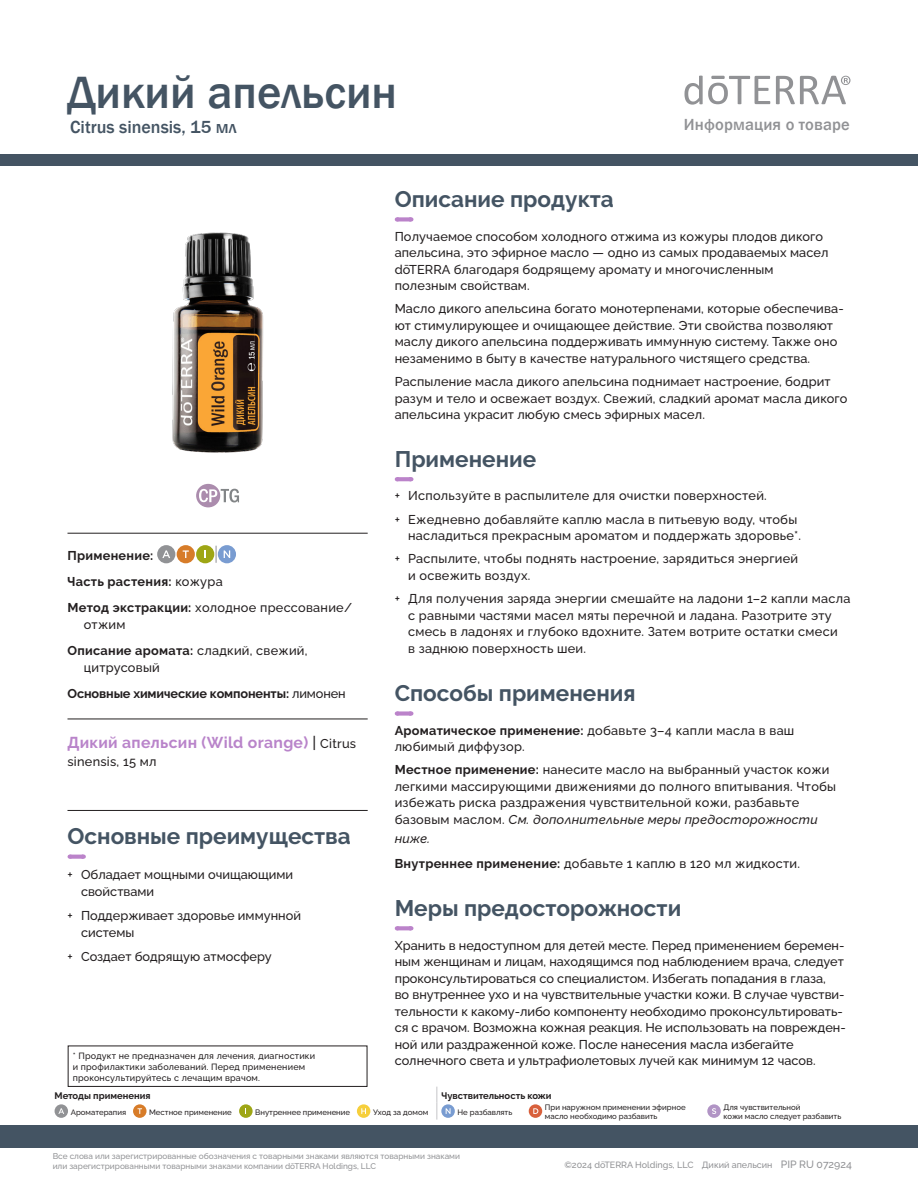
<style>
.page{position:relative;width:918px;height:1188px;background:#fff}
.page>*{position:absolute;margin:0;border:0;box-sizing:border-box;transform-origin:0 0}
.Main_Title{font:500 46.5px "Franklin Gothic";color:#445463}
.Header__Sanctuary_da{font:700 22.5px "Raleway";color:#445463}
.Product_Descriptor_T{font:500 18px "Franklin Gothic";color:#445463}
.t1{font:500 16.5px "Franklin Gothic";letter-spacing:.01em;color:#919295}
.Tag_Title_Roman__Top{font:700 15.75px "Raleway";letter-spacing:.02em;color:#b984ca}
.Body{font:12.75px/16.5px "Raleway v 4020 Medium";letter-spacing:.01em;color:#231f20}
.Directions____body{font:12.75px/16.5px "Raleway v 4020 Medium";letter-spacing:.02em;color:#231f20}
.Oil_Attributes_Panel{font:12.75px/17.2px "Raleway v 4020 Medium";letter-spacing:.02em;color:#231f20}
.Oil_Attributes_Panel-2{font:700 12.75px "Raleway";letter-spacing:-.01em;color:#231f20}
.Oil_Attributes_Panel-3{font:700 12.75px "Raleway";letter-spacing:.02em;color:#231f20}
.Tag_Title_Roman__Top-2{font:12.75px "Raleway v 4020 Medium";letter-spacing:.02em;color:#231f20}
.Oil_Attributes_Top{font:700 12.75px "Raleway";letter-spacing:.02em;color:#231f20}
.Directions____body-2{font:italic 12.75px "Raleway v 4020 Medium";color:#231f20}
.t2{font:700 9.45px "Raleway";color:#231f20}
.Body-2{font:9px/10.8px "Raleway v 4020 Medium";letter-spacing:.02em;color:#231f20}
.Footer_Right{font:9px "Raleway v 4020 Medium";color:#919295}
.t3{font:8.25px/9.9px "Raleway v 4020 Medium";color:#919295}
.t4{font:7.8px/9px "Raleway v 4020 Medium";color:#231f20}
.s1{font-family:"Raleway v 4020 Medium";font-weight:400}
.s2{font-family:"Raleway";font-weight:700}
.s3{font-family:"Raleway v 4020 Medium";font-weight:400;color:#231f20}
.s4{font-family:"Raleway v 4020 Medium";font-weight:400;font-size:12.75px;color:#231f20}
.s5{font-style:italic}
.s6{font-size:10.5px}
</style>
<div class="page">
<div style="left:0;top:155px;width:918px;height:11px;background:#445463"></div>
<div style="left:0;top:1125px;width:918px;height:23px;background:#445463"></div>
<svg style="left:776px;top:76px;width:74px;height:28px"></svg>
<svg style="left:684px;top:76px;width:86px;height:29px"></svg>
<svg style="left:436px;top:1087px;width:1px;height:33px"></svg>
<div style="left:55px;top:1104px;width:13px;height:14px;background:#919295;border-radius:50%"></div>
<svg style="left:58px;top:1108px;width:6px;height:6px"></svg>
<div style="left:133px;top:1104px;width:14px;height:14px;background:#d77c29;border-radius:50%"></div>
<svg style="left:138px;top:1108px;width:4px;height:6px"></svg>
<div style="left:239px;top:1104px;width:14px;height:14px;background:#9ea615;border-radius:50%"></div>
<div style="left:357px;top:1104px;width:13px;height:14px;background:#f6cf3c;border-radius:50%"></div>
<svg style="left:361px;top:1108px;width:5px;height:6px"></svg>
<svg style="left:441px;top:1104px;width:14px;height:14px"></svg>
<svg style="left:446px;top:1108px;width:5px;height:6px"></svg>
<div style="left:529px;top:1104px;width:13px;height:14px;background:#d8603c;border-radius:50%"></div>
<svg style="left:533px;top:1108px;width:5px;height:6px"></svg>
<div style="left:707px;top:1104px;width:14px;height:14px;background:#b194c5;border-radius:50%"></div>
<svg style="left:712px;top:1108px;width:4px;height:6px"></svg>
<hr style="left:68px;top:533px;width:300px;height:1px;background:#231f20">
<hr style="left:68px;top:719px;width:300px;height:1px;background:#231f20">
<hr style="left:68px;top:810px;width:300px;height:1px;background:#231f20">
<svg style="left:70px;top:855px;width:14px;height:4px"></svg>
<svg style="left:216px;top:546px;width:1px;height:17px"></svg>
<div style="left:157px;top:545px;width:18px;height:18px;background:#919295;border-radius:50%"></div>
<svg style="left:162px;top:550px;width:8px;height:8px"></svg>
<div style="left:177px;top:545px;width:18px;height:18px;background:#d77c29;border-radius:50%"></div>
<svg style="left:183px;top:550px;width:6px;height:8px"></svg>
<div style="left:196px;top:545px;width:18px;height:18px;background:#9ea615;border-radius:50%"></div>
<div style="left:218px;top:545px;width:18px;height:18px;background:#799cd1;border-radius:50%"></div>
<svg style="left:224px;top:550px;width:6px;height:8px"></svg>
<svg style="left:398px;top:217px;width:6px;height:4px"></svg>
<svg style="left:404px;top:217px;width:7px;height:4px"></svg>
<svg style="left:398px;top:477px;width:6px;height:4px"></svg>
<svg style="left:404px;top:477px;width:7px;height:4px"></svg>
<div style="left:397px;top:711px;width:13px;height:5px;background:#bb83ca"></div>
<svg style="left:404px;top:711px;width:7px;height:5px"></svg>
<svg style="left:398px;top:926px;width:6px;height:4px"></svg>
<svg style="left:404px;top:926px;width:7px;height:4px"></svg>
<div style="left:68px;top:1046px;width:299px;height:41px;border:1px solid #231f20"></div>
<img style="left:172px;top:232px;width:92px;height:276px">
<p class="Main_Title" style="left:68px;top:63px;width:331px">Дикий апельсин</p>
<p class="Product_Descriptor_T" style="left:70px;top:116px;width:168px">Citrus sinensis, 15 мл</p>
<p class="t1" style="left:684px;top:114px;width:167px">Информация о товаре</p>
<p class="Oil_Attributes_Top" style="left:68px;top:549px;width:87px">Применение:</p>
<p class="Oil_Attributes_Panel-3" style="left:68px;top:574px;width:157px">Часть растения: <span class="s1">кожура</span></p>
<p class="Oil_Attributes_Panel" style="left:84px;top:597px;width:270px;text-indent:-16px"><span class="s2">Метод экстракции:</span> холодное прессование/ отжим</p>
<p class="Oil_Attributes_Panel" style="left:84px;top:640px;width:225px;text-indent:-16px"><span class="s2">Описание аромата:</span> сладкий, свежий, цитрусовый</p>
<p class="Oil_Attributes_Panel-2" style="left:68px;top:686px;width:280px">Основные химические компоненты: <span class="s1">лимонен</span></p>
<p class="Tag_Title_Roman__Top" style="left:68px;top:734px;width:290px">Дикий апельсин (Wild orange) <span class="s3">|</span> <span class="s4">Citrus</span></p>
<p class="Tag_Title_Roman__Top-2" style="left:68px;top:751px;width:90px">sinensis, 15 мл</p>
<p class="Header__Sanctuary_da" style="left:68px;top:824px;width:285px">Основные преимущества</p>
<p class="Body" style="left:81px;top:864px;width:214px;line-height:17.2px;text-indent:-14px">+ Обладает мощными очищающими свойствами</p>
<p class="Body" style="left:81px;top:905px;width:222px;line-height:17.2px;text-indent:-14px">+ Поддерживает здоровье иммунной системы</p>
<p class="Body" style="left:68px;top:947px;width:206px">+ Создает бодрящую атмосферу</p>
<p class="Body-2" style="left:73px;top:1050px;width:244px">* Продукт не предназначен для лечения, диагностики и профилактики заболеваний. Перед применением проконсультируйтесь с лечащим врачом.</p>
<p class="Header__Sanctuary_da" style="left:395px;top:186px;width:221px">Описание продукта</p>
<p class="Body" style="left:395px;top:227px;width:435px">Получаемое способом холодного отжима из кожуры плодов дикого апельсина, это эфирное масло — одно из самых продаваемых масел dōTERRA благодаря бодрящему аромату и многочисленным полезным свойствам.</p>
<p class="Body" style="left:395px;top:299px;width:451px">Масло дикого апельсина богато монотерпенами, которые обеспечива&shy;ют стимулирующее и очищающее действие. Эти свойства позволяют маслу дикого апельсина поддерживать иммунную систему. Также оно незаменимо в быту в качестве натурального чистящего средства.</p>
<p class="Body" style="left:395px;top:372px;width:454px">Распыление масла дикого апельсина поднимает настроение, бодрит разум и тело и освежает воздух. Свежий, сладкий аромат масла дикого апельсина украсит любую смесь эфирных масел.</p>
<p class="Header__Sanctuary_da" style="left:395px;top:446px;width:143px">Применение</p>
<p class="Body" style="left:395px;top:486px;width:374px">+ Используйте в распылителе для очистки поверхностей.</p>
<p class="Body" style="left:408px;top:510px;width:394px;text-indent:-14px">+ Ежедневно добавляйте каплю масла в питьевую воду, чтобы насладиться прекрасным ароматом и поддержать здоровье*.</p>
<p class="Body" style="left:408px;top:549px;width:392px;text-indent:-14px">+ Распылите, чтобы поднять настроение, зарядиться энергией и освежить воздух.</p>
<p class="Body" style="left:408px;top:589px;width:444px;text-indent:-14px">+ Для получения заряда энергии смешайте на ладони 1–2 капли масла с равными частями масел мяты перечной и ладана. Разотрите эту смесь в ладонях и глубоко вдохните. Затем вотрите остатки смеси<br>в заднюю поверхность шеи.</p>
<p class="Header__Sanctuary_da" style="left:395px;top:680px;width:242px">Способы применения</p>
<p class="Directions____body" style="left:395px;top:721px;width:401px"><span class="s2">Ароматическое применение:</span> добавьте 3–4 капли масла в ваш любимый диффузор.</p>
<p class="Directions____body" style="left:395px;top:760px;width:443px"><span class="s2">Местное применение:</span> нанесите масло на выбранный участок кожи легкими массирующими движениями до полного впитывания. Чтобы избежать риска раздражения чувствительной кожи, разбавьте базовым маслом. <span class="s5">См. дополнительные меры предосторожности</span></p>
<p class="Directions____body-2" style="left:395px;top:828px;width:37px">ниже.</p>
<p class="Directions____body" style="left:395px;top:854px;width:407px"><span class="s2">Внутреннее применение:</span> добавьте 1 каплю в 120 мл жидкости.</p>
<p class="Header__Sanctuary_da" style="left:395px;top:895px;width:288px">Меры предосторожности</p>
<p class="Body" style="left:395px;top:935px;width:453px">Хранить в недоступном для детей месте. Перед применением беремен&shy;ным женщинам и лицам, находящимся под наблюдением врача, следует проконсультироваться со специалистом. Избегать попадания в глаза,<br>во внутреннее ухо и на чувствительные участки кожи. В случае чувстви&shy;тельности к какому-либо компоненту необходимо проконсультировать&shy;ся с врачом. Возможна кожная реакция. Не использовать на поврежден&shy;ной или раздраженной коже. После нанесения масла избегайте солнечного света и ультрафиолетовых лучей как минимум 12 часов.</p>
<p class="t2" style="left:55px;top:1090px;width:97px">Методы применения</p>
<p class="t2" style="left:441px;top:1090px;width:112px">Чувствительность кожи</p>
<p class="t4" style="left:71px;top:1107px;width:57px">Ароматерапия</p>
<p class="t4" style="left:149px;top:1107px;width:84px">Местное применение</p>
<p class="t4" style="left:255px;top:1107px;width:96px">Внутреннее применение</p>
<p class="t4" style="left:373px;top:1107px;width:57px">Уход за домом</p>
<p class="t4" style="left:458px;top:1107px;width:56px">Не разбавлять</p>
<p class="t4" style="left:545px;top:1102px;width:142px">При наружном применении эфирное масло необходимо разбавить</p>
<p class="t4" style="left:724px;top:1102px;width:119px">Для чувствительной<br>кожи масло следует разбавить</p>
<p class="t3" style="left:53px;top:1151px;width:409px">Все слова или зарегистрированные обозначения с товарными знаками являются товарными знаками или зарегистрированными товарными знаками компании dōTERRA Holdings, LLC</p>
<p class="Footer_Right" style="left:564px;top:1158px;width:289px">©2024 dōTERRA Holdings, LLC Дикий апельсин <span class="s6">PIP RU 072924</span></p>
</div>
